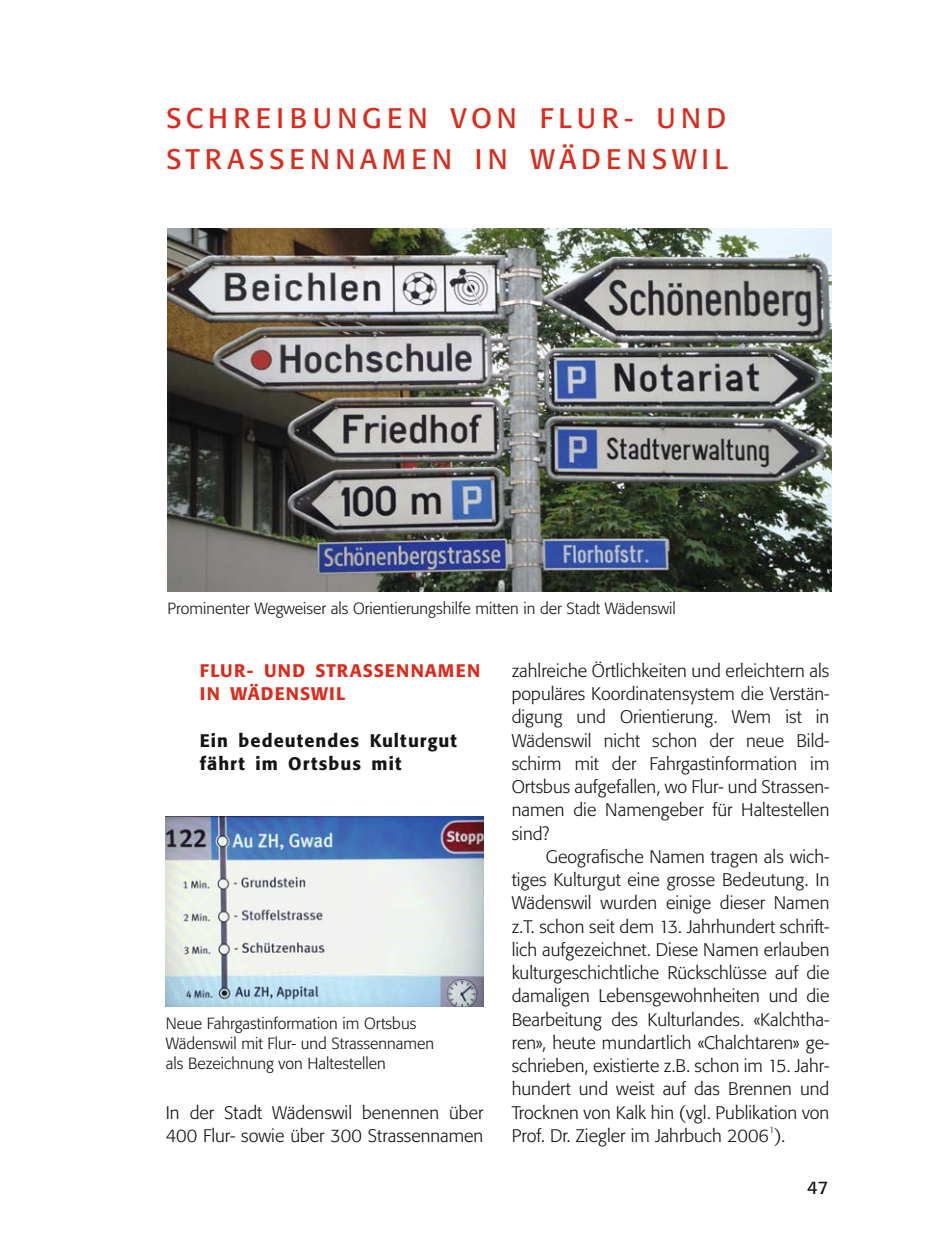
<style>
.page{position:relative;width:936px;height:1248px;background:#fff}
.page>*{position:absolute;margin:0;border:0;box-sizing:border-box;transform-origin:0 0}
.t1{font:28px/41.2px "Formata BQ";letter-spacing:.195em;color:#dc2a1b}
.t2{font:300 18px/23.2px "Formata BQ";color:#131413;text-align:justify}
.t3{font:500 18px/23.2px "Formata BQ";letter-spacing:.06em;color:#131413}
.t4{font:500 18px/23.2px "Formata BQ";letter-spacing:.06em;color:#dc2a1b}
.t5{font:18px "Formata BQ";color:#131413}
.t6{font:300 16px/20px "Formata BQ";color:#131413}
.t7{font:300 9px "Formata BQ";color:#131413}
</style>
<div class="page">
<img style="left:167px;top:228px;width:664px;height:363px">
<img style="left:166px;top:816px;width:317px;height:190px">
<h1 class="t1" style="left:166px;top:99px;width:563px">SCHREIBUNGEN VON FLUR- UND<br>STRASSENNAMEN IN WÄDENSWIL</h1>
<p class="t6" style="left:167px;top:599px;width:510px">Prominenter Wegweiser als Orientierungshilfe mitten in der Stadt Wädenswil</p>
<p class="t4" style="left:200px;top:660px;width:282px">FLUR- UND STRASSENNAMEN<br>IN WÄDENSWIL</p>
<p class="t3" style="left:200px;top:730px;width:258px">Ein bedeutendes Kulturgut fährt im Ortsbus mit</p>
<p class="t6" style="left:166px;top:1014px;width:270px">Neue Fahrgastinformation im Ortsbus<br>Wädenswil mit Flur- und Strassennamen als Bezeichnung von Haltestellen</p>
<p class="t2" style="left:166px;top:1102px;width:319px">In der Stadt Wädenswil benennen über<br>400 Flur- sowie über 300 Strassennamen</p>
<p class="t2" style="left:511px;top:660px;width:319px">zahlreiche Örtlichkeiten und erleichtern als populäres Koordinatensystem die Verstän&shy;digung und Orientierung. Wem ist in Wädenswil nicht schon der neue Bild&shy;schirm mit der Fahrgastinformation im Ortsbus aufgefallen, wo Flur- und Strassen&shy;namen die Namengeber für Haltestellen sind?</p>
<p class="t2" style="left:511px;top:846px;width:319px;text-indent:34px">Geografische Namen tragen als wich&shy;tiges Kulturgut eine grosse Bedeutung. In Wädenswil wurden einige dieser Namen z.T. schon seit dem 13. Jahrhundert schrift&shy;lich aufgezeichnet. Diese Namen erlauben kulturgeschichtliche Rückschlüsse auf die damaligen Lebensgewohnheiten und die Bearbeitung des Kulturlandes. «Kalchtha&shy;ren», heute mundartlich «Chalchtaren» ge&shy;schrieben, existierte z.B. schon im 15. Jahr&shy;hundert und weist auf das Brennen und Trocknen von Kalk hin (vgl. Publikation von Prof. Dr. Ziegler im Jahrbuch 2006 ).</p>
<p class="t7" style="left:769px;top:1125px;width:7px">1</p>
<p class="t5" style="left:807px;top:1179px;width:22px">47</p>
</div>
